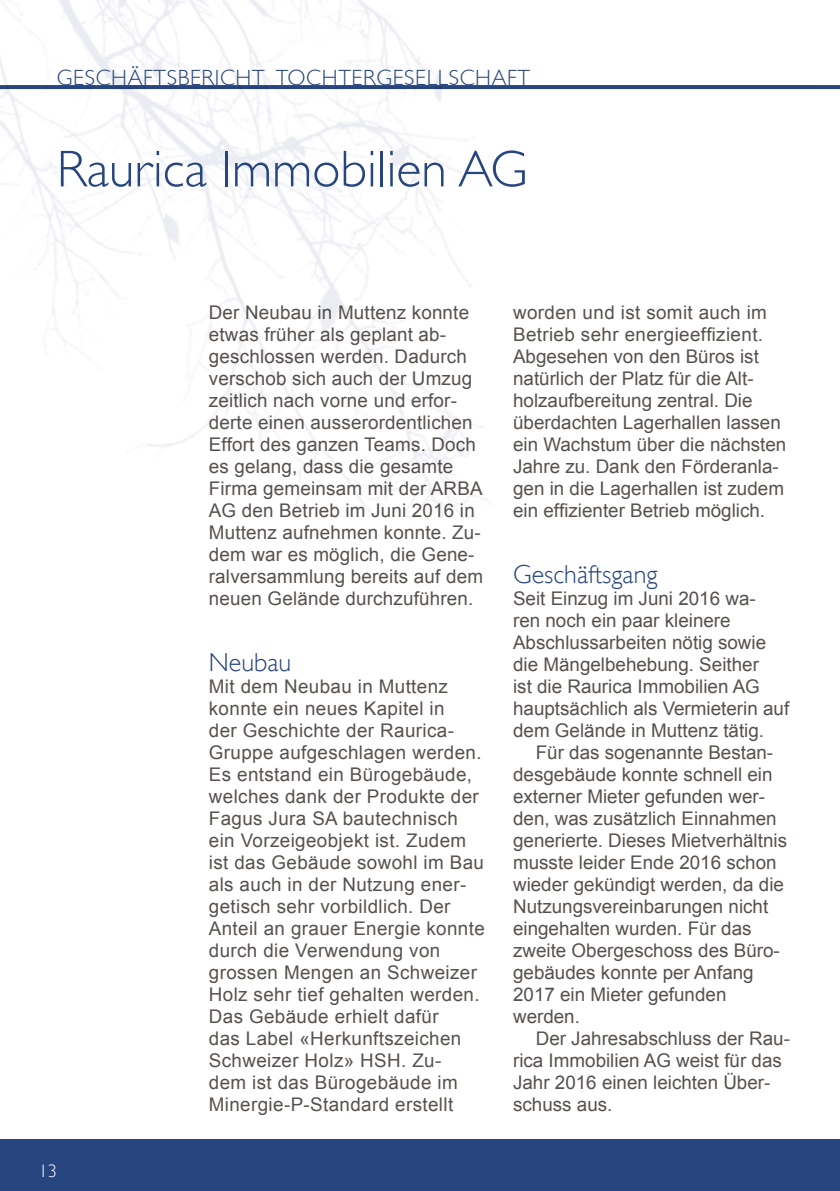
<style>
.page{position:relative;width:840px;height:1191px;background:#fff}
.page>*{position:absolute;margin:0;border:0;box-sizing:border-box;transform-origin:0 0}
.t1{font:300 52px "Gill Sans";color:#27457e}
.t2{font:300 26px "Gill Sans";color:#27457e}
.t3{font:300 22px "Gill Sans";letter-spacing:.03em;color:#27457e}
.t4{font:18.8px/22px "Arial";letter-spacing:.01em;color:#57514d}
.t5{font:300 18px "Gill Sans";color:#fff}
</style>
<div class="page">
<div style="left:0;top:1139px;width:839px;height:52px;background:#27457e"></div>
<svg style="left:812px;top:85px;width:27px;height:4px"></svg>
<img style="left:0;top:0;width:812px;height:517px">
<p class="t3" style="left:57px;top:65px;width:474px">Geschäftsbericht Tochterg esellschaft</p>
<h1 class="t1" style="left:57px;top:139px;width:472px">Raurica I mmobilien AG</h1>
<p class="t5" style="left:39px;top:1161px;width:19px">13</p>
<p class="t4" style="left:209px;top:301px;width:275px">Der Neubau in Muttenz konnte etwas früher als geplant ab&shy;geschlossen werden. Dadurch verschob sich auch der Umzug zeitlich nach vorne und erfor&shy;derte einen ausserordentlichen<br>Effort des ganzen Teams. Doch es gelang, dass die gesamte<br>Firma gemeinsam mit der ARBA<br>AG den Betrieb im Juni 2016 in<br>Muttenz aufnehmen konnte. Zu&shy;dem war es möglich, die Gene&shy;ralversammlung bereits auf dem neuen Gelände durchzuführen.</p>
<h2 class="t2" style="left:209px;top:647px;width:84px">Neubau</h2>
<p class="t4" style="left:209px;top:675px;width:277px">Mit dem Neubau in Muttenz konnte ein neues Kapitel in<br>der Geschichte der Raurica-<br>Gruppe aufgeschlagen werden.<br>Es entstand ein Bürogebäude, welches dank der Produkte der<br>Fagus Jura SA bautechnisch ein Vorzeigeobjekt ist. Zudem ist das Gebäude sowohl im Bau als auch in der Nutzung ener&shy;getisch sehr vorbildlich. Der<br>Anteil an grauer Energie konnte durch die Verwendung von grossen Mengen an Schweizer<br>Holz sehr tief gehalten werden.<br>Das Gebäude erhielt dafür<br>das Label «Herkunftszeichen<br>Schweizer Holz» HSH. Zu-<br>dem ist das Bürogebäude im<br>Minergie-P-Standard erstellt</p>
<p class="t4" style="left:513px;top:301px;width:275px">worden und ist somit auch im<br>Betrieb sehr energieeffizient.<br>Abgesehen von den Büros ist natürlich der Platz für die Alt&shy;holzaufbereitung zentral. Die überdachten Lagerhallen lassen ein Wachstum über die nächsten<br>Jahre zu. Dank den Förderanla&shy;gen in die Lagerhallen ist zudem ein effizienter Betrieb möglich.</p>
<h2 class="t2" style="left:513px;top:559px;width:146px">Geschäftsgang</h2>
<p class="t4" style="left:513px;top:587px;width:277px">Seit Einzug im Juni 2016 wa-<br>ren noch ein paar kleinere<br>Abschlussarbeiten nötig sowie die Mängelbehebung. Seither<br>ist die Raurica Immobilien AG hauptsächlich als Vermieterin auf dem Gelände in Muttenz tätig.</p>
<p class="t4" style="left:513px;top:741px;width:275px;text-indent:23px">Für das sogenannte Bestan&shy;desgebäude konnte schnell ein externer Mieter gefunden wer&shy;den, was zusätzlich Einnahmen generierte. Dieses Mietverhältnis musste leider Ende 2016 schon wieder gekündigt werden, da die<br>Nutzungsvereinbarungen nicht eingehalten wurden. Für das zweite Obergeschoss des Büro&shy;gebäudes konnte per Anfang<br>2017 ein Mieter gefunden werden.</p>
<p class="t4" style="left:513px;top:1027px;width:278px;text-indent:23px">Der Jahresabschluss der Rau&shy;rica Immobilien AG weist für das<br>Jahr 2016 einen leichten Über&shy;schuss aus.</p>
</div>
